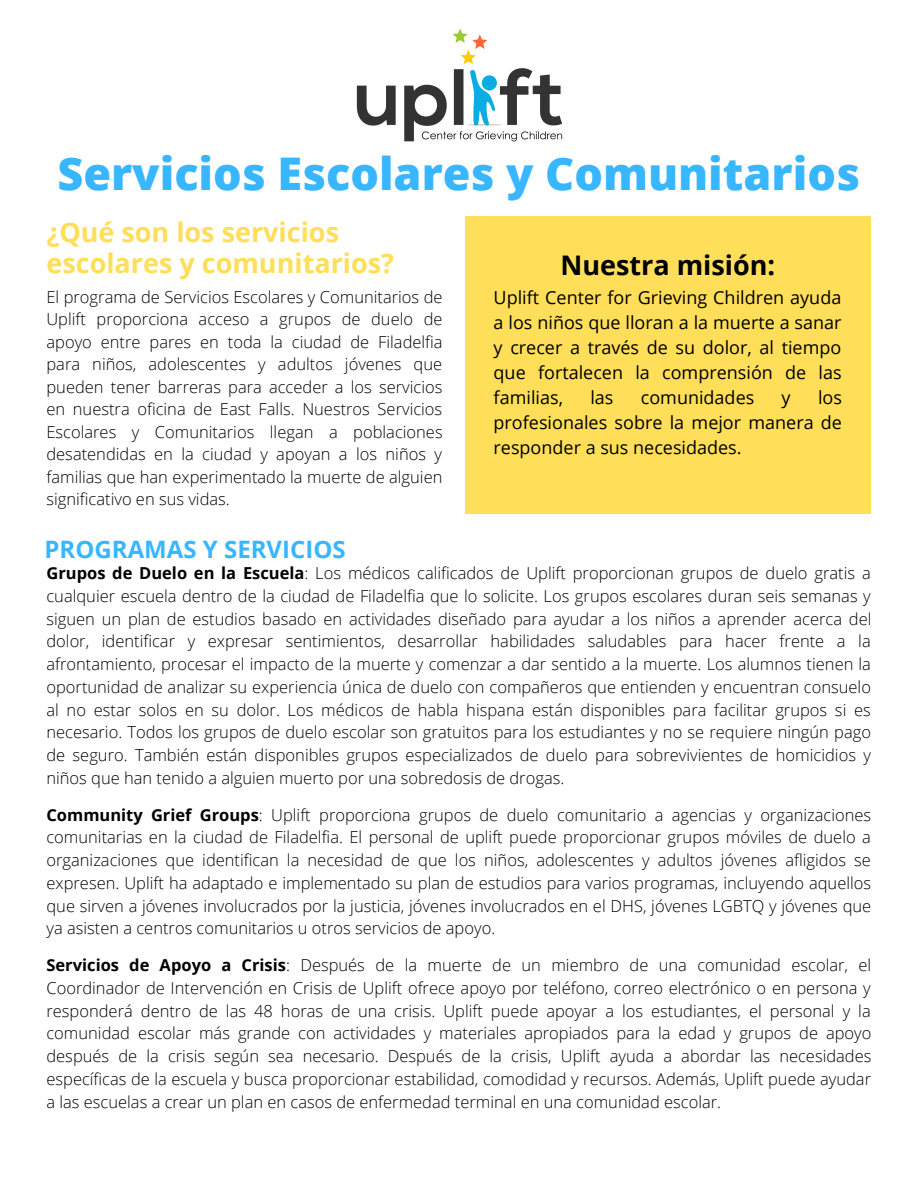
<style>
.page{position:relative;width:918px;height:1188px;background:#fff}
.page>*{position:absolute;margin:0;border:0;box-sizing:border-box;transform-origin:0 0}
.t1{font:800 45px "Open Sans";color:#38b6ff}
.t2{font:700 27px/31.5px "Open Sans";color:#ffde59}
.t3{font:700 27px "Open Sans";color:#000}
.t4{font:700 24px "Open Sans";color:#38b6ff}
.t5{font:18px/25px "Open Sans";color:#000;text-align:justify}
.t6{font:300 16.5px/22.8px "Open Sans";color:#000;text-align:justify}
.s1{font-weight:700}
</style>
<div class="page">
<img style="left:356px;top:28px;width:207px;height:114px">
<div style="left:466px;top:217px;width:405px;height:297px;background:#ffde59"></div>
<p class="t1" style="left:57px;top:142px;width:804px">Servicios Escolares y Comunitarios</p>
<p class="t2" style="left:46px;top:215px;width:349px">¿Qué son los servicios escolares y comunitarios?</p>
<p class="t6" style="left:46px;top:285px;width:398px">El programa de Servicios Escolares y Comunitarios de Uplift proporciona acceso a grupos de duelo de apoyo entre pares en toda la ciudad de Filadelfia para niños, adolescentes y adultos jóvenes que pueden tener barreras para acceder a los servicios en nuestra oficina de East Falls. Nuestros Servicios Escolares y Comunitarios llegan a poblaciones desatendidas en la ciudad y apoyan a los niños y familias que han experimentado la muerte de alguien significativo en sus vidas.</p>
<p class="t4" style="left:45px;top:533px;width:303px">PROGRAMAS Y SERVICIOS</p>
<p class="t6" style="left:46px;top:561px;width:826px"><span class="s1">Grupos de Duelo en la Escuela</span>: Los médicos calificados de Uplift proporcionan grupos de duelo gratis a cualquier escuela dentro de la ciudad de Filadelfia que lo solicite. Los grupos escolares duran seis semanas y siguen un plan de estudios basado en actividades diseñado para ayudar a los niños a aprender acerca del dolor, identificar y expresar sentimientos, desarrollar habilidades saludables para hacer frente a la afrontamiento, procesar el impacto de la muerte y comenzar a dar sentido a la muerte. Los alumnos tienen la oportunidad de analizar su experiencia única de duelo con compañeros que entienden y encuentran consuelo al no estar solos en su dolor. Los médicos de habla hispana están disponibles para facilitar grupos si es necesario. Todos los grupos de duelo escolar son gratuitos para los estudiantes y no se requiere ningún pago de seguro. También están disponibles grupos especializados de duelo para sobrevivientes de homicidios y niños que han tenido a alguien muerto por una sobredosis de drogas.</p>
<p class="t6" style="left:46px;top:803px;width:826px"><span class="s1">Community Grief Groups</span>: Uplift proporciona grupos de duelo comunitario a agencias y organizaciones comunitarias en la ciudad de Filadelfia. El personal de uplift puede proporcionar grupos móviles de duelo a organizaciones que identifican la necesidad de que los niños, adolescentes y adultos jóvenes afligidos se expresen. Uplift ha adaptado e implementado su plan de estudios para varios programas, incluyendo aquellos que sirven a jóvenes involucrados por la justicia, jóvenes involucrados en el DHS, jóvenes LGBTQ y jóvenes que ya asisten a centros comunitarios u otros servicios de apoyo.</p>
<p class="t6" style="left:46px;top:953px;width:827px"><span class="s1">Servicios de Apoyo a Crisis</span>: Después de la muerte de un miembro de una comunidad escolar, el Coordinador de Intervención en Crisis de Uplift ofrece apoyo por teléfono, correo electrónico o en persona y responderá dentro de las 48 horas de una crisis. Uplift puede apoyar a los estudiantes, el personal y la comunidad escolar más grande con actividades y materiales apropiados para la edad y grupos de apoyo después de la crisis según sea necesario. Después de la crisis, Uplift ayuda a abordar las necesidades específicas de la escuela y busca proporcionar estabilidad, comodidad y recursos. Además, Uplift puede ayudar a las escuelas a crear un plan en casos de enfermedad terminal en una comunidad escolar.</p>
<p class="t3" style="left:560px;top:247px;width:216px">Nuestra misión:</p>
<p class="t5" style="left:494px;top:284px;width:350px">Uplift Center for Grieving Children ayuda a los niños que lloran a la muerte a sanar y crecer a través de su dolor, al tiempo que fortalecen la comprensión de las familias,</p>
<p class="t5" style="left:494px;top:385px;width:350px;text-indent:324px">los profesionales sobre la mejor manera de responder a sus necesidades.</p>
<p class="t5" style="left:590px;top:385px;width:25px">las</p>
<p class="t5" style="left:641px;top:385px;width:115px">comunidades</p>
<p class="t5" style="left:782px;top:385px;width:11px">y</p>
</div>
